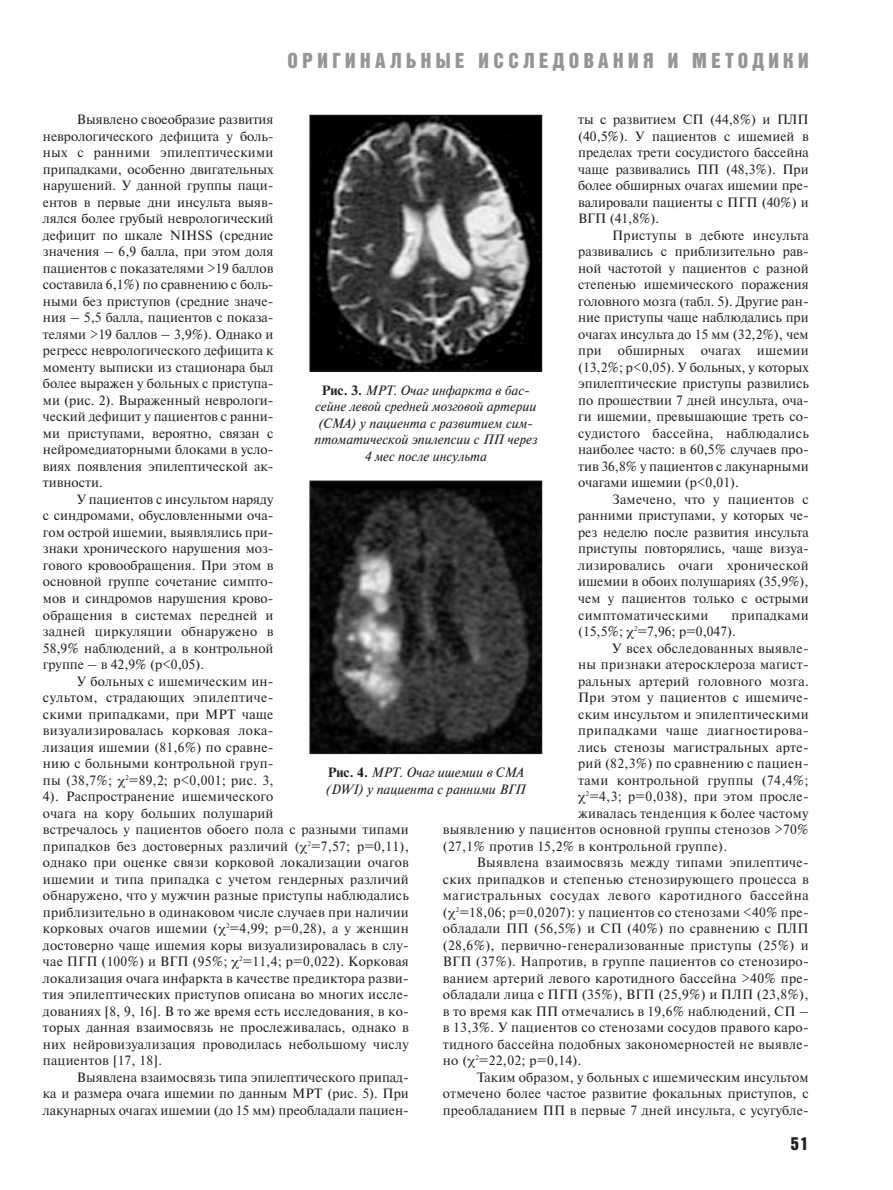
<style>
.page{position:relative;width:893px;height:1190px;background:#fff}
.page>*{position:absolute;margin:0;border:0;box-sizing:border-box;transform-origin:0 0}
.t1{font:21px "Bastion Kontrast";letter-spacing:.21em;color:#939598}
.t2{font:18px "Bastion Kontrast";color:#231f20}
.t3{font:13.5px/16.5px "Newton C";letter-spacing:.015em;color:#231f20;text-align:justify}
.t4{font:italic 13.5px/16.5px "Newton C";color:#231f20;text-align:center}
.t5{font:13.5px "Newton C";letter-spacing:.04em;color:#231f20}
.t6{font:13.5px "Newton C";letter-spacing:.035em;color:#231f20}
.s1{font-weight:700;font-style:normal}
</style>
<div class="page">
<img style="left:311px;top:117px;width:229px;height:252px">
<div style="left:309px;top:115px;width:233px;height:256px;border:1px solid #231f20"></div>
<img style="left:311px;top:482px;width:229px;height:270px">
<div style="left:309px;top:480px;width:233px;height:274px;border:1px solid #231f20"></div>
<h1 class="t1" style="left:287px;top:53px;width:522px">ОРИГИНАЛЬНЫЕ ИССЛЕДОВАНИЯ И МЕТОДИКИ</h1>
<p class="t3" style="left:578px;top:113px;width:232px">ты с развитием СП (44,8%) и ПЛП (40,5%). У пациентов с ишемией в пределах трети сосудистого бассейна чаще развивались ПП (48,3%). При более обширных очагах ишемии пре&shy;валировали пациенты с ПГП (40%) и ВГП (41,8%).</p>
<p class="t3" style="left:578px;top:228px;width:232px;text-indent:34px">Приступы в дебюте инсульта развивались с приблизительно рав&shy;ной частотой у пациентов с разной степенью ишемического поражения головного мозга (табл. 5). Другие ран&shy;ние приступы чаще наблюдались при очагах инсульта до 15 мм (32,2%), чем при обширных очагах ишемии (13,2%; р&lt;0,05). У больных, у которых эпилептические приступы развились по прошествии 7 дней инсульта, оча&shy;ги ишемии, превышающие треть со&shy;судистого бассейна, наблюдались наиболее часто: в 60,5% случаев про&shy;тив 36,8% у пациентов с лакунарными очагами ишемии (р&lt;0,01).</p>
<p class="t3" style="left:578px;top:492px;width:232px;text-indent:34px">Замечено, что у пациентов с ранними приступами, у которых че&shy;рез неделю после развития инсульта приступы повторялись, чаще визуа&shy;лизировались очаги хронической ишемии в обоих полушариях (35,9%), чем у пациентов только с острыми симптоматическими</p>
<p class="t3" style="left:43px;top:113px;width:232px;text-indent:34px">Выявлено своеобразие развития неврологического дефицита у боль&shy;ных с ранними эпилептическими припадками, особенно двигательных нарушений. У данной группы паци&shy;ентов в первые дни инсульта выяв&shy;лялся более грубый неврологический дефицит по шкале NIHSS (средние значения – 6,9 балла, при этом доля пациентов с показателями &gt;19 баллов составила 6,1%) по сравнению с боль&shy;ными без приступов (средние значе&shy;ния – 5,5 балла, пациентов с показа&shy;телями &gt;19 баллов – 3,9%). Однако и регресс неврологического дефицита к моменту выписки из стационара был более выражен у больных с приступа&shy;ми (рис. 2). Выраженный неврологи&shy;ческий дефицит у пациентов с ранни&shy;ми приступами, вероятно, связан с нейромедиаторными блоками в усло&shy;виях появления эпилептической ак&shy;тивности.</p>
<p class="t3" style="left:43px;top:492px;width:232px;text-indent:34px">У пациентов с инсультом наряду с синдромами, обусловленными оча&shy;гом острой ишемии, выявлялись при&shy;знаки хронического нарушения моз&shy;гового кровообращения. При этом в основной группе сочетание симпто&shy;мов и синдромов нарушения крово&shy;обращения в системах передней и задней циркуляции обнаружено в 58,9% наблюдений, а в контрольной группе – в 42,9% (р&lt;0,05).</p>
<p class="t3" style="left:43px;top:674px;width:367px;text-align:left;text-indent:34px">У больных с ишемическим ин-<br>сультом, страдающих эпилептиче-<br>скими припадками, при МРТ чаще<br>визуализировалась корковая лока-<br>лизация ишемии (81,6%) по сравне-<br>нию с больными контрольной груп-<br>пы (38,7%; <sup>2</sup>=89,2; р&lt;0,001; рис. 3,<br>4). Распространение ишемического<br>очага на кору больших полушарий<br>встречалось у пациентов обоего пола с разными типами припадков без достоверных различий ( <sup>2</sup>=7,57; p=0,11), однако при оценке связи корковой локализации очагов ишемии и типа припадка с учетом гендерных различий обнаружено, что у мужчин разные приступы наблюдались приблизительно в одинаковом числе случаев при наличии корковых очагов ишемии ( <sup>2</sup>=4,99; p=0,28), а у женщин достоверно чаще ишемия коры визуализировалась в слу&shy;чае ПГП (100%) и ВГП (95%; <sup>2</sup>=11,4; p=0,022). Корковая локализация очага инфаркта в качестве предиктора разви&shy;тия эпилептических приступов описана во многих иссле&shy;дованиях [8, 9, 16]. В то же время есть исследования, в ко&shy;торых данная взаимосвязь не прослеживалась, однако в них нейровизуализация проводилась небольшому числу пациентов [17, 18].</p>
<p class="t3" style="left:43px;top:1070px;width:367px;text-indent:34px">Выявлена взаимосвязь типа эпилептического припад&shy;ка и размера очага ишемии по данным МРТ (рис. 5). При лакунарных очагах ишемии (до 15 мм) преобладали пациен-</p>
<p class="t4" style="left:314px;top:383px;width:224px"><span class="s1">Рис. 3.</span> МРТ. Очаг инфаркта в бас&shy;сейне левой средней мозговой артерии (СМА) у пациента с развитием сим&shy;птоматической эпилепсии с ПП через<br>4 мес после инсульта</p>
<p class="t3" style="left:578px;top:608px;width:232px;text-indent:153px">припадками (15,5%; <sup>2</sup>=7,96; p=0,047).</p>
<p class="t3" style="left:612px;top:641px;width:198px">У всех обследованных выявле-</p>
<p class="t3" style="left:578px;top:657px;width:232px">ны признаки атеросклероза магист-</p>
<p class="t3" style="left:578px;top:674px;width:232px">ральных артерий головного мозга.</p>
<p class="t3" style="left:578px;top:690px;width:232px">При этом у пациентов с ишемиче-</p>
<p class="t3" style="left:578px;top:707px;width:232px">ским инсультом и эпилептическими</p>
<p class="t6" style="left:578px;top:725px;width:232px">припадками чаще диагностирова-</p>
<p class="t3" style="left:578px;top:740px;width:232px">лись стенозы магистральных арте-</p>
<p class="t3" style="left:578px;top:756px;width:232px">рий (82,3%) по сравнению с пациен-</p>
<p class="t3" style="left:578px;top:773px;width:232px">тами контрольной группы (74,4%;</p>
<p class="t3" style="left:586px;top:789px;width:224px"><sup>2</sup>=4,3; p=0,038), при этом просле-</p>
<p class="t3" style="left:578px;top:806px;width:232px">живалась тенденция к более частому</p>
<p class="t3" style="left:443px;top:822px;width:367px">выявлению у пациентов основной группы стенозов &gt;70%</p>
<p class="t3" style="left:443px;top:839px;width:286px">(27,1% против 15,2% в контрольной группе).</p>
<p class="t3" style="left:477px;top:855px;width:333px">Выявлена взаимосвязь между типами эпилептиче-</p>
<p class="t3" style="left:443px;top:872px;width:367px">ских припадков и степенью стенозирующего процесса в</p>
<p class="t5" style="left:443px;top:890px;width:367px">магистральных сосудах левого каротидного бассейна</p>
<p class="t3" style="left:443px;top:905px;width:367px">( <sup>2</sup>=18,06; p=0,0207): у пациентов со стенозами &lt;40% пре-</p>
<p class="t3" style="left:443px;top:921px;width:367px">обладали ПП (56,5%) и СП (40%) по сравнению с ПЛП</p>
<p class="t3" style="left:443px;top:938px;width:367px">(28,6%), первично-генерализованные приступы (25%) и</p>
<p class="t3" style="left:443px;top:954px;width:367px">ВГП (37%). Напротив, в группе пациентов со стенозиро-</p>
<p class="t3" style="left:443px;top:971px;width:367px">ванием артерий левого каротидного бассейна &gt;40% пре-</p>
<p class="t3" style="left:443px;top:987px;width:367px">обладали лица с ПГП (35%), ВГП (25,9%) и ПЛП (23,8%),</p>
<p class="t3" style="left:443px;top:1004px;width:367px">в то время как ПП отмечались в 19,6% наблюдений, СП –</p>
<p class="t3" style="left:443px;top:1020px;width:367px">в 13,3%. У пациентов со стенозами сосудов правого каро-</p>
<p class="t3" style="left:443px;top:1037px;width:367px">тидного бассейна подобных закономерностей не выявле-</p>
<p class="t3" style="left:443px;top:1053px;width:140px">но ( <sup>2</sup>=22,02; p=0,14).</p>
<p class="t3" style="left:477px;top:1070px;width:333px">Таким образом, у больных с ишемическим инсультом</p>
<p class="t3" style="left:443px;top:1086px;width:367px">отмечено более частое развитие фокальных приступов, с</p>
<p class="t3" style="left:443px;top:1103px;width:367px">преобладанием ПП в первые 7 дней инсульта, с усугубле-</p>
<p class="t4" style="left:326px;top:765px;width:201px;text-align:left"><span class="s1">Рис. 4.</span> МРТ. Очаг ишемии в СМА (DWI) у пациента с ранними ВГП</p>
<h2 class="t2" style="left:790px;top:1137px;width:19px">51</h2>
</div>
